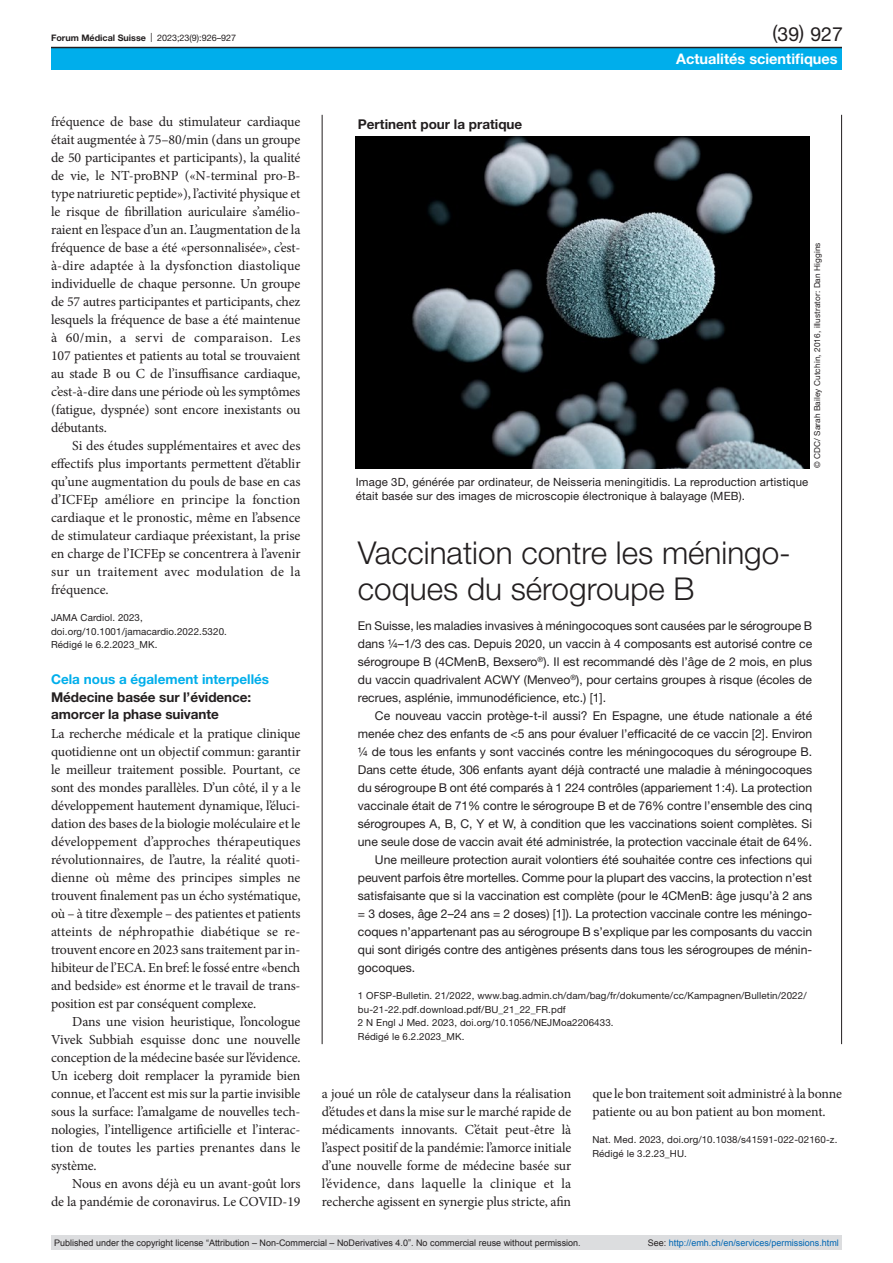
<style>
.page{position:relative;width:893px;height:1263px;background:#fff}
.page>*{position:absolute;margin:0;border:0;box-sizing:border-box;transform-origin:0 0}
.box-head-large{font:300 31.5px/36px "Helvetica Neue LT Pro";color:#231f20}
.t1{font:19.5px "Helvetica Neue LT Pro";color:#231f20}
.rubrik-negativ{font:700 14.55px "Helvetica Neue LT Pro";color:#fff}
.paragraph-indent{font:13.8px/18px "Minion Pro";letter-spacing:-.01em;color:#231f20;text-align:justify}
.paragraph{font:13.8px/18px "Minion Pro";letter-spacing:-.01em;color:#231f20;text-align:justify}
.head2{font:700 13.5px/17.2px "Helvetica Neue LT Pro";letter-spacing:-.005em;color:#231f20}
.head1{font:700 13.5px "Helvetica Neue LT Pro";color:#00aeeb}
.pre-heading{font:700 13.5px "Helvetica Neue LT Pro";color:#231f20}
.box-paragraph-large{font:12.15px/18px "Helvetica Neue LT Pro";color:#231f20;text-align:justify}
.figure-caption{font:11.4px/14.2px "Helvetica Neue LT Pro";letter-spacing:.01em;color:#231f20}
.paragraph-small{font:9.75px/13.5px "Helvetica Neue LT Pro";letter-spacing:.01em;color:#231f20}
.t2{font:9px "Arial";color:#231f20}
.t3{font:9px "Arial";color:#0066b3}
.t4{font:9px "Helvetica Neue LT Pro";color:#231f20}
.credits{font:8.25px "Helvetica Neue LT Pro";letter-spacing:.01em;color:#231f20}
.s1{font-weight:700}
.s2{color:#231f20}
</style>
<div class="page">
<hr style="left:322px;top:115px;width:1px;height:929px;background:#231f20">
<hr style="left:841px;top:115px;width:1px;height:929px;background:#231f20">
<img style="left:355px;top:137px;width:455px;height:331px">
<div style="left:51px;top:47px;width:791px;height:23px;background:#00aeeb"></div>
<hr style="left:51px;top:47px;width:791px;height:1px;background:#231f20">
<div style="left:51px;top:1235px;width:791px;height:15px;background:#dcdddf"></div>
<p class="t4" style="left:51px;top:32px;width:187px"><span class="s1">Forum Médical Suisse</span> | 2023;23(9):926–927</p>
<p class="paragraph-indent" style="left:51px;top:113px;width:251px">fréquence de base du stimulateur cardiaque était augmentée à 75–80/min (dans un groupe de 50 participantes et participants), la qualité de vie, le NT-proBNP («N-terminal pro-B&shy;type natriuretic peptide»), l’activité physique et le risque de fibrillation auriculaire s’amélio&shy;raient en l’espace d’un an. L’augmentation de la fréquence de base a été «personnalisée», c’est&shy;à-dire adaptée à la dysfonction diastolique individuelle de chaque personne. Un groupe de 57 autres participantes et participants, chez lesquels la fréquence de base a été maintenue à 60/min, a servi de comparaison. Les 107 patientes et patients au total se trouvaient au stade B ou C de l’insuffisance cardiaque, c’est-à-dire dans une période où les symptômes (fatigue, dyspnée) sont encore inexistants ou débutants.</p>
<p class="paragraph-indent" style="left:51px;top:437px;width:251px;text-indent:21px">Si des études supplémentaires et avec des effectifs plus importants permettent d’établir qu’une augmentation du pouls de base en cas d’ICFEp améliore en principe la fonction cardiaque et le pronostic, même en l’absence de stimulateur cardiaque préexistant, la prise en charge de l’ICFEp se concentrera à l’avenir sur un traitement avec modulation de la fréquence.</p>
<p class="paragraph-small" style="left:51px;top:611px;width:177px">JAMA Cardiol. 2023, doi.org/10.1001/jamacardio.2022.5320.</p>
<p class="paragraph-small" style="left:51px;top:638px;width:108px">Rédigé le 6.2.2023_MK.</p>
<p class="head1" style="left:51px;top:671px;width:220px">Cela nous a également interpellés</p>
<p class="head2" style="left:51px;top:688px;width:202px">Médecine basée sur l’évidence: amorcer la phase suivante</p>
<p class="paragraph" style="left:51px;top:725px;width:251px">La recherche médicale et la pratique clinique quotidienne ont un objectif commun: garantir le meilleur traitement possible. Pourtant, ce sont des mondes parallèles. D’un côté, il y a le développement hautement dynamique, l’éluci&shy;dation des bases de la biologie moléculaire et le développement d’approches thérapeutiques révolutionnaires, de l’autre, la réalité quoti&shy;dienne où même des principes simples ne trouvent finalement pas un écho systématique, où – à titre d’exemple – des patientes et patients atteints de néphropathie diabétique se re&shy;trouvent encore en 2023 sans traitement par in&shy;hibiteur de l’ECA. En bref: le fossé entre «bench and bedside» est énorme et le travail de trans&shy;position est par conséquent complexe.</p>
<p class="paragraph-indent" style="left:51px;top:1013px;width:251px;text-indent:21px">Dans une vision heuristique, l’oncologue Vivek Subbiah esquisse donc une nouvelle conception de la médecine basée sur l’évidence.<br>Un iceberg doit remplacer la pyramide bien connue, et l’accent est mis sur la partie invisible sous la surface: l’amalgame de nouvelles tech&shy;nologies, l’intelligence artificielle et l’interac&shy;tion de toutes les parties prenantes dans le système.</p>
<p class="paragraph-indent" style="left:51px;top:1175px;width:251px;text-align:right">Nous en avons déjà eu un avant-goût lors<br>de la pandémie de coronavirus. Le COVID-19</p>
<h2 class="t1" style="left:772px;top:22px;width:72px">(39) 927</h2>
<p class="pre-heading" style="left:358px;top:115px;width:166px">Pertinent pour la pratique</p>
<p class="rubrik-negativ" style="left:676px;top:49px;width:163px">Actualités scientifiques</p>
<p class="credits" style="left:812px;top:468px;width:227px;rotate:-90deg">© CDC/ Sarah Bailey Cutchin, 2016, illustrator: Dan Higgins</p>
<p class="figure-caption" style="left:356px;top:475px;width:454px">Image 3D, générée par ordinateur, de Neisseria meningitidis. La reproduction artistique était basée sur des images de microscopie électronique à balayage (MEB).</p>
<p class="box-head-large" style="left:358px;top:534px;width:434px">Vaccination contre les méningo&shy;coques du sérogroupe B</p>
<p class="box-paragraph-large" style="left:358px;top:616px;width:456px">En Suisse, les maladies invasives à méningocoques sont causées par le sérogroupe B dans ¼–1/3 des cas. Depuis 2020, un vaccin à 4 composants est autorisé contre ce sérogroupe B (4CMenB, Bexsero<sup>®</sup>). Il est recommandé dès l’âge de 2 mois, en plus du vaccin quadrivalent ACWY (Menveo<sup>®</sup>), pour certains groupes à risque (écoles de recrues, asplénie, immunodéficience, etc.) [1].</p>
<p class="box-paragraph-large" style="left:358px;top:706px;width:456px;text-indent:17px">Ce nouveau vaccin protège-t-il aussi? En Espagne, une étude nationale a été menée chez des enfants de &lt;5 ans pour évaluer l’efficacité de ce vaccin [2]. Environ ¼ de tous les enfants y sont vaccinés contre les méningocoques du sérogroupe B.<br>Dans cette étude, 306 enfants ayant déjà contracté une maladie à méningocoques du sérogroupe B ont été comparés à 1 224 contrôles (appariement 1:4). La protection vaccinale était de 71% contre le sérogroupe B et de 76% contre l’ensemble des cinq sérogroupes A, B, C, Y et W, à condition que les vaccinations soient complètes. Si une seule dose de vaccin avait été administrée, la protection vaccinale était de 64%.</p>
<p class="box-paragraph-large" style="left:358px;top:850px;width:456px;text-indent:17px">Une meilleure protection aurait volontiers été souhaitée contre ces infections qui peuvent parfois être mortelles. Comme pour la plupart des vaccins, la protection n’est satisfaisante que si la vaccination est complète (pour le 4CMenB: âge jusqu’à 2 ans = 3 doses, âge 2–24 ans = 2 doses) [1]). La protection vaccinale contre les méningo&shy;coques n’appartenant pas au sérogroupe B s’explique par les composants du vaccin qui sont dirigés contre des antigènes présents dans tous les sérogroupes de ménin&shy;gocoques.</p>
<p class="paragraph-small" style="left:358px;top:989px;width:450px">1 OFSP-Bulletin. 21/2022, www.bag.admin.ch/dam/bag/fr/dokumente/cc/Kampagnen/Bulletin/2022/ bu-21-22.pdf.download.pdf/BU_21_22_FR.pdf</p>
<p class="paragraph-small" style="left:358px;top:1016px;width:257px">2 N Engl J Med. 2023, doi.org/10.1056/NEJMoa2206433.</p>
<p class="paragraph-small" style="left:358px;top:1029px;width:108px">Rédigé le 6.2.2023_MK.</p>
<p class="paragraph-indent" style="left:322px;top:1085px;width:251px">a joué un rôle de catalyseur dans la réalisation d’études et dans la mise sur le marché rapide de médicaments innovants. C’était peut-être là l’aspect positif de la pandémie: l’amorce initiale d’une nouvelle forme de médecine basée sur l’évidence, dans laquelle la clinique et la recherche agissent en synergie plus stricte, afin</p>
<p class="paragraph-indent" style="left:592px;top:1085px;width:251px">que le bon traitement soit administré à la bonne patiente ou au bon patient au bon moment.</p>
<p class="paragraph-small" style="left:592px;top:1133px;width:246px">Nat. Med. 2023, doi.org/10.1038/s41591-022-02160-z.</p>
<p class="paragraph-small" style="left:592px;top:1146px;width:96px">Rédigé le 3.2.23_HU.</p>
<p class="t2" style="left:54px;top:1237px;width:528px">Published under the copyright license “Attribution – Non-Commercial – NoDerivatives 4.0”. No commercial reuse without permission.</p>
<p class="t3" style="left:648px;top:1237px;width:193px"><span class="s2">See:</span> http://emh.ch/en/services/permissions.html</p>
</div>
